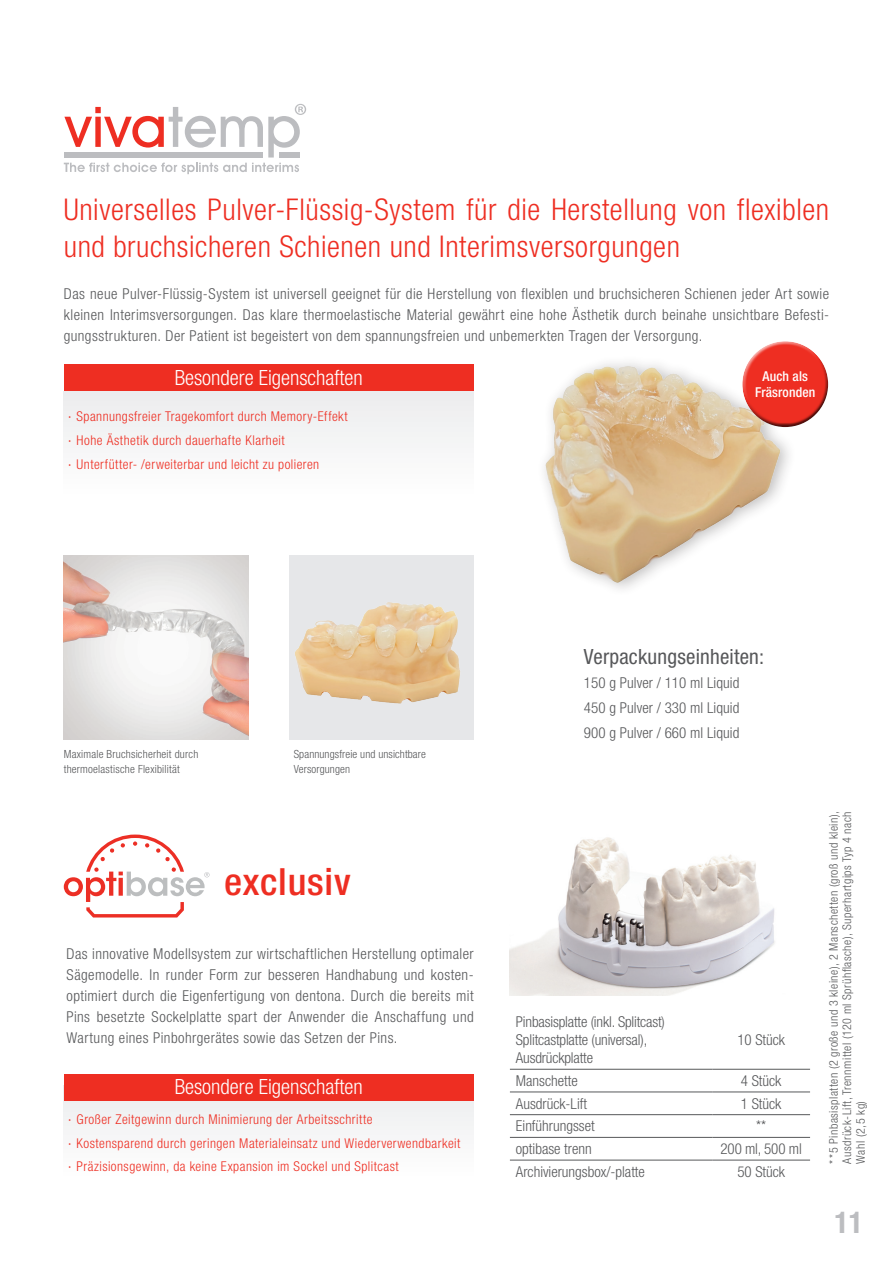
<style>
.page{position:relative;width:893px;height:1263px;background:#fff}
.page>*{position:absolute;margin:0;border:0;box-sizing:border-box;transform-origin:0 0}
.t1{font:500 condensed 37.5px "Helvetica Neue LT Std";letter-spacing:.02em;color:#ee2e22;scale:1.04 1}
.t2{font:300 condensed 30px/37.5px "Helvetica Neue LT Std";letter-spacing:.02em;color:#ee2e22}
.t3{font:700 condensed 30px "Helvetica Neue LT Std";color:#bcbdc0}
.t4{font:300 condensed 21px "Helvetica Neue LT Std";color:#fff}
.t5{font:condensed 21px "Helvetica Neue LT Std";letter-spacing:.01em;color:#57585a}
.t6{font:300 condensed 15px/21px "Helvetica Neue LT Std";color:#57585a;text-align:justify}
.t7{font:500 condensed 13.65px/16.4px "Helvetica Neue LT Std";letter-spacing:.01em;color:#fff;text-align:center}
.t8{font:300 condensed 13.5px/23.7px "Helvetica Neue LT Std";letter-spacing:.035em;color:#ee2e22}
.t9{font:300 condensed 12px/13.5px "Helvetica Neue LT Std";letter-spacing:.04em;color:#57585a;text-align:justify}
.t10{font:300 condensed 11.25px/15px "Helvetica Neue LT Std";letter-spacing:.02em;color:#57585a}
</style>
<div class="page">
<svg style="left:64px;top:104px;width:242px;height:70px"></svg>
<div style="left:64px;top:152px;width:199px;height:5px;background:#bcbdc0"></div>
<div style="left:279px;top:152px;width:21px;height:5px;background:#bcbdc0"></div>
<img style="left:289px;top:555px;width:185px;height:185px">
<img style="left:64px;top:555px;width:184px;height:185px">
<div style="left:64px;top:391px;width:410px;height:106px;background:#f5f5f6"></div>
<div style="left:64px;top:365px;width:410px;height:26px;background:#ee2e22"></div>
<img style="left:510px;top:837px;width:265px;height:158px">
<hr style="left:510px;top:1069px;width:202px;height:1px;background:#57585a">
<hr style="left:712px;top:1069px;width:98px;height:1px;background:#57585a">
<hr style="left:510px;top:1091px;width:202px;height:1px;background:#57585a">
<hr style="left:712px;top:1091px;width:98px;height:1px;background:#57585a">
<hr style="left:510px;top:1114px;width:202px;height:1px;background:#57585a">
<hr style="left:712px;top:1114px;width:98px;height:1px;background:#57585a">
<hr style="left:510px;top:1137px;width:202px;height:1px;background:#57585a">
<hr style="left:712px;top:1137px;width:98px;height:1px;background:#57585a">
<hr style="left:510px;top:1160px;width:202px;height:1px;background:#57585a">
<hr style="left:712px;top:1160px;width:98px;height:1px;background:#57585a">
<div style="left:64px;top:1085px;width:410px;height:93px;background:#f6f6f7"></div>
<div style="left:64px;top:1074px;width:410px;height:27px;background:#ee2e22"></div>
<svg style="left:64px;top:834px;width:146px;height:83px"></svg>
<img style="left:544px;top:363px;width:245px;height:226px">
<div style="left:741px;top:339px;width:85px;height:67px;background:#fff;opacity:.75"></div>
<div style="left:743px;top:355px;width:87px;height:72px;background:#231f20;opacity:.75"></div>
<h2 class="t2" style="left:64px;top:190px;width:767px">Universelles Pulver-Flüssig-System für die Herstellung von flexiblen und bruchsicheren Schienen und Interimsversorgungen</h2>
<p class="t6" style="left:64px;top:283px;width:767px">Das neue Pulver-Flüssig-System ist universell geeignet für die Herstellung von flexiblen und bruchsicheren Schienen jeder Art sowie kleinen Interimsversorgungen. Das klare thermoelastische Material gewährt eine hohe Ästhetik durch beinahe unsichtbare Befesti&shy;gungsstrukturen. Der Patient ist begeistert von dem spannungsfreien und unbemerkten Tragen der Versorgung.</p>
<h3 class="t4" style="left:175px;top:365px;width:190px">Besondere Eigenschaften</h3>
<p class="t8" style="left:77px;top:405px;width:273px">Spannungsfreier Tragekomfort durch Memory-Effekt<br>Hohe Ästhetik durch dauerhafte Klarheit<br>Unterfütter- /erweiterbar und leicht zu polieren</p>
<p class="t7" style="left:755px;top:368px;width:62px">Auch als<br>Fräsronden</p>
<p class="t10" style="left:64px;top:746px;width:136px">Maximale Bruchsicherheit durch thermoelastische Flexibilität</p>
<p class="t10" style="left:294px;top:746px;width:134px">Spannungsfreie und unsichtbare<br>Versorgungen</p>
<h1 class="t1" style="left:224px;top:859px;width:123px">exclusiv</h1>
<p class="t6" style="left:66px;top:943px;width:409px">Das innovative Modellsystem zur wirtschaftlichen Herstellung optimaler Sägemodelle. In runder Form zur besseren Handhabung und kosten&shy;optimiert durch die Eigenfertigung von dentona. Durch die bereits mit Pins besetzte Sockelplatte spart der Anwender die Anschaffung und Wartung eines Pinbohrgerätes sowie das Setzen der Pins.</p>
<h3 class="t4" style="left:175px;top:1074px;width:190px">Besondere Eigenschaften</h3>
<p class="t8" style="left:77px;top:1107px;width:385px">Großer Zeitgewinn durch Minimierung der Arbeitsschritte<br>Kostensparend durch geringen Materialeinsatz und Wiederverwendbarkeit<br>Präzisionsgewinn, da keine Expansion im Sockel und Splitcast</p>
<h3 class="t5" style="left:584px;top:644px;width:182px">Verpackungseinheiten:</h3>
<p class="t6" style="left:584px;top:669px;width:157px;line-height:25.2px">150 g Pulver / 110 ml Liquid 450 g Pulver / 330 ml Liquid 900 g Pulver / 660 ml Liquid</p>
<p class="t6" style="left:516px;top:1013px;width:151px;line-height:18px;text-align:left">Pinbasisplatte (inkl. Splitcast)<br>Splitcastplatte (universal),<br>Ausdrückplatte</p>
<p class="t6" style="left:737px;top:1029px;width:49px">10 Stück</p>
<p class="t6" style="left:516px;top:1070px;width:63px">Manschette</p>
<p class="t6" style="left:741px;top:1070px;width:42px">4 Stück</p>
<p class="t6" style="left:516px;top:1093px;width:73px">Ausdrück-Lift</p>
<p class="t6" style="left:741px;top:1093px;width:42px">1 Stück</p>
<p class="t6" style="left:516px;top:1115px;width:80px">Einführungsset</p>
<p class="t6" style="left:756px;top:1115px;width:12px">**</p>
<p class="t6" style="left:516px;top:1138px;width:77px">optibase trenn</p>
<p class="t6" style="left:721px;top:1138px;width:83px">200 ml, 500 ml</p>
<p class="t6" style="left:516px;top:1161px;width:131px">Archivierungsbox/-platte</p>
<p class="t6" style="left:737px;top:1161px;width:49px">50 Stück</p>
<p class="t9" style="left:827px;top:1163px;width:354px;rotate:-90deg">**5 Pinbasisplatten (2 große und 3 kleine), 2 Manschetten (groß und klein), Ausdrück-Lift, Trennmittel (120 ml Sprühflasche), Superhartgips Typ 4 nach Wahl (2,5 kg)</p>
<h2 class="t3" style="left:834px;top:1204px;width:30px">11</h2>
</div>
